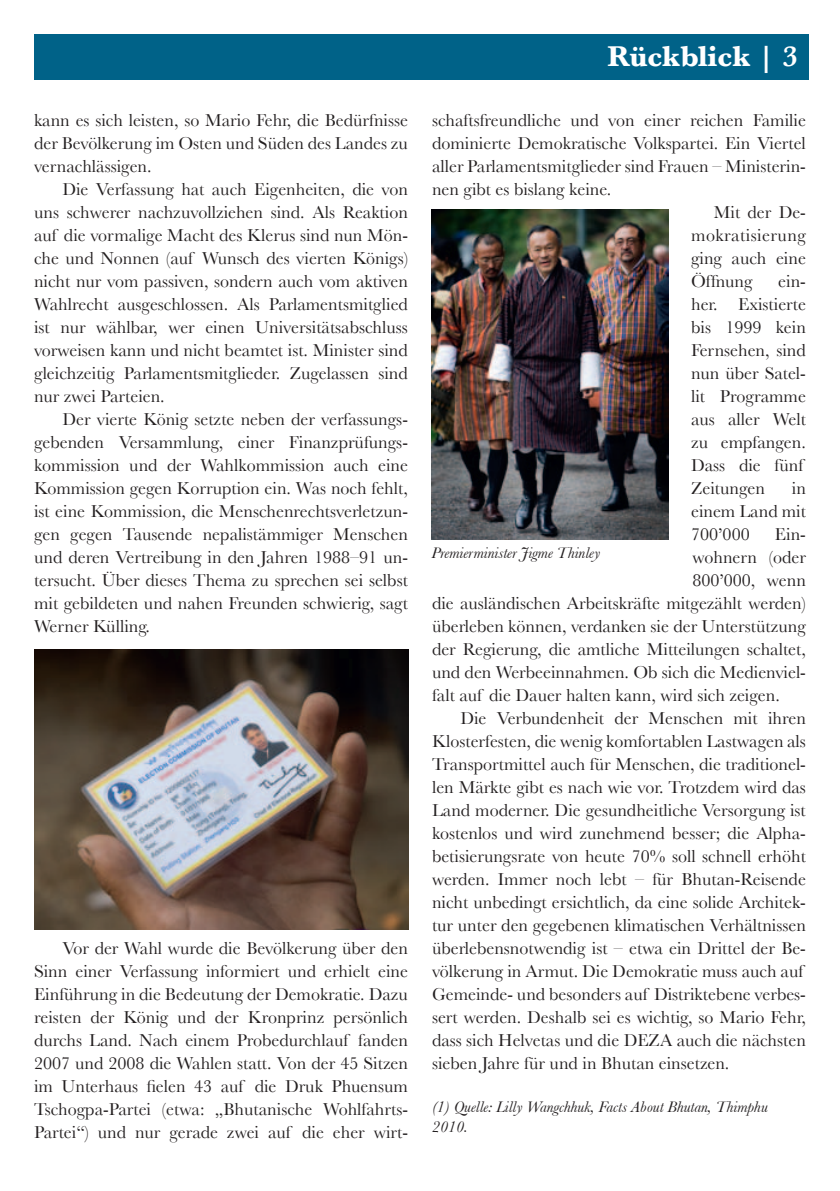
<style>
.page{position:relative;width:840px;height:1191px;background:#fff}
.page>*{position:absolute;margin:0;border:0;box-sizing:border-box;transform-origin:0 0}
.t1{font:600 30px "Baskerville";color:#fff}
.t2{font:700 30px "Baskerville";color:#fff}
.t3{font:18px/23px "Baskerville";color:#231f20;text-align:justify}
.t4{font:18px "Baskerville";letter-spacing:.025em;color:#231f20}
.t5{font:italic 16px/20px "Baskerville";color:#231f20}
.s1{font-weight:600}
</style>
<div class="page">
<div style="left:37px;top:34px;width:771px;height:45px;background:#006288"></div>
<img style="left:34px;top:649px;width:374px;height:281px">
<img style="left:431px;top:210px;width:237px;height:329px">
<p class="t3" style="left:34px;top:108px;width:375px">kann es sich leisten, so Mario Fehr, die Bedürfnisse der Bevölkerung im Osten und Süden des Landes zu vernachlässigen.</p>
<p class="t3" style="left:34px;top:177px;width:375px;text-indent:28px">Die Verfassung hat auch Eigenheiten, die von uns schwerer nachzuvollziehen sind. Als Reaktion auf die vormalige Macht des Klerus sind nun Mön&shy;che und Nonnen (auf Wunsch des vierten Königs) nicht nur vom passiven, sondern auch vom aktiven Wahlrecht ausgeschlossen. Als Parlamentsmitglied ist nur wählbar, wer einen Universitätsabschluss vorweisen kann und nicht beamtet ist. Minister sind gleichzeitig Parlamentsmitglieder. Zugelassen sind nur zwei Parteien.</p>
<p class="t3" style="left:34px;top:407px;width:375px;text-indent:28px">Der vierte König setzte neben der verfassungs&shy;gebenden Versammlung, einer Finanzprüfungs&shy;kommission und der Wahlkommission auch eine Kommission gegen Korruption ein. Was noch fehlt, ist eine Kommission, die Menschenrechtsverletzun&shy;gen gegen Tausende nepalistämmiger Menschen und deren Vertreibung in den Jahren 1988–91 un&shy;tersucht. Über dieses Thema zu sprechen sei selbst mit gebildeten und nahen Freunden schwierig, sagt Werner Külling.</p>
<p class="t3" style="left:34px;top:936px;width:375px;text-indent:28px">Vor der Wahl wurde die Bevölkerung über den Sinn einer Verfassung informiert und erhielt eine Einführung in die Bedeutung der Demokratie. Dazu reisten der König und der Kronprinz persönlich durchs Land. Nach einem Probedurchlauf fanden 2007 und 2008 die Wahlen statt. Von der 45 Sitzen im Unterhaus fielen 43 auf die Druk Phuensum Tschogpa-Partei (etwa: „Bhutanische Wohlfahrts-Partei“) und nur gerade zwei auf die eher wirt-</p>
<h1 class="t1" style="left:518px;top:38px;width:230px">Veranstaltungen</h1>
<h1 class="t2" style="left:607px;top:38px;width:191px">Rückblick <span class="s1">| 3</span></h1>
<p class="t3" style="left:432px;top:108px;width:375px">schaftsfreundliche und von einer reichen Familie</p>
<p class="t3" style="left:432px;top:131px;width:375px">dominierte Demokratische Volkspartei. Ein Viertel</p>
<p class="t3" style="left:432px;top:154px;width:375px">aller Parlamentsmitglieder sind Frauen – Ministerin-</p>
<p class="t3" style="left:432px;top:177px;width:181px">nen gibt es bislang keine.</p>
<p class="t3" style="left:713px;top:200px;width:94px">Mit der De-</p>
<p class="t4" style="left:690px;top:224px;width:116px">mokratisierung</p>
<p class="t3" style="left:690px;top:246px;width:116px">ging auch eine</p>
<p class="t3" style="left:690px;top:269px;width:63px">Öffnung</p>
<p class="t3" style="left:690px;top:269px;width:116px;text-align:left;text-indent:87px">ein&shy;her. Existierte bis 1999 kein<br>Fernsehen, sind nun über Satel&shy;lit Programme aus aller Welt zu empfangen.<br>Dass die fünf<br>Zeitungen</p>
<p class="t3" style="left:690px;top:476px;width:116px;text-indent:101px">in einem Land mit 700’000</p>
<p class="t3" style="left:774px;top:522px;width:32px">Ein-</p>
<p class="t3" style="left:692px;top:545px;width:115px">wohnern (oder</p>
<p class="t3" style="left:692px;top:568px;width:115px">800’000, wenn</p>
<p class="t3" style="left:432px;top:591px;width:375px">die ausländischen Arbeitskräfte mitgezählt werden)</p>
<p class="t3" style="left:432px;top:614px;width:375px">überleben können, verdanken sie der Unterstützung</p>
<p class="t3" style="left:432px;top:637px;width:375px">der Regierung, die amtliche Mitteilungen schaltet,</p>
<p class="t3" style="left:432px;top:660px;width:375px">und den Werbeeinnahmen. Ob sich die Medienviel-</p>
<p class="t3" style="left:432px;top:683px;width:349px">falt auf die Dauer halten kann, wird sich zeigen.</p>
<p class="t3" style="left:460px;top:706px;width:347px">Die Verbundenheit der Menschen mit ihren</p>
<p class="t3" style="left:432px;top:729px;width:375px">Klosterfesten, die wenig komfortablen Lastwagen als</p>
<p class="t3" style="left:432px;top:752px;width:375px">Transportmittel auch für Menschen, die traditionel-</p>
<p class="t3" style="left:432px;top:775px;width:375px">len Märkte gibt es nach wie vor. Trotzdem wird das</p>
<p class="t3" style="left:432px;top:798px;width:375px">Land moderner. Die gesundheitliche Versorgung ist</p>
<p class="t3" style="left:432px;top:821px;width:375px">kostenlos und wird zunehmend besser; die Alpha-</p>
<p class="t3" style="left:432px;top:844px;width:375px">betisierungsrate von heute 70% soll schnell erhöht</p>
<p class="t3" style="left:432px;top:867px;width:375px">werden. Immer noch lebt – für Bhutan-Reisende</p>
<p class="t3" style="left:432px;top:891px;width:375px">nicht unbedingt ersichtlich, da eine solide Architek-</p>
<p class="t3" style="left:432px;top:914px;width:375px">tur unter den gegebenen klimatischen Verhältnissen</p>
<p class="t3" style="left:432px;top:937px;width:375px">überlebensnotwendig ist – etwa ein Drittel der Be-</p>
<p class="t3" style="left:432px;top:960px;width:372px">völkerung in Armut. Die Demokratie muss auch auf</p>
<p class="t3" style="left:432px;top:983px;width:375px">Gemeinde- und besonders auf Distriktebene verbes-</p>
<p class="t3" style="left:432px;top:1006px;width:375px">sert werden. Deshalb sei es wichtig, so Mario Fehr,</p>
<p class="t3" style="left:432px;top:1029px;width:375px">dass sich Helvetas und die DEZA auch die nächsten</p>
<p class="t3" style="left:432px;top:1052px;width:299px">sieben Jahre für und in Bhutan einsetzen.</p>
<p class="t5" style="left:432px;top:1096px;width:337px">(1) Quelle: Lilly Wangchhuk, Facts About Bhutan, Thimphu<br>2010.</p>
<p class="t5" style="left:431px;top:542px;width:170px">Premierminister Jigme Thinley</p>
</div>
